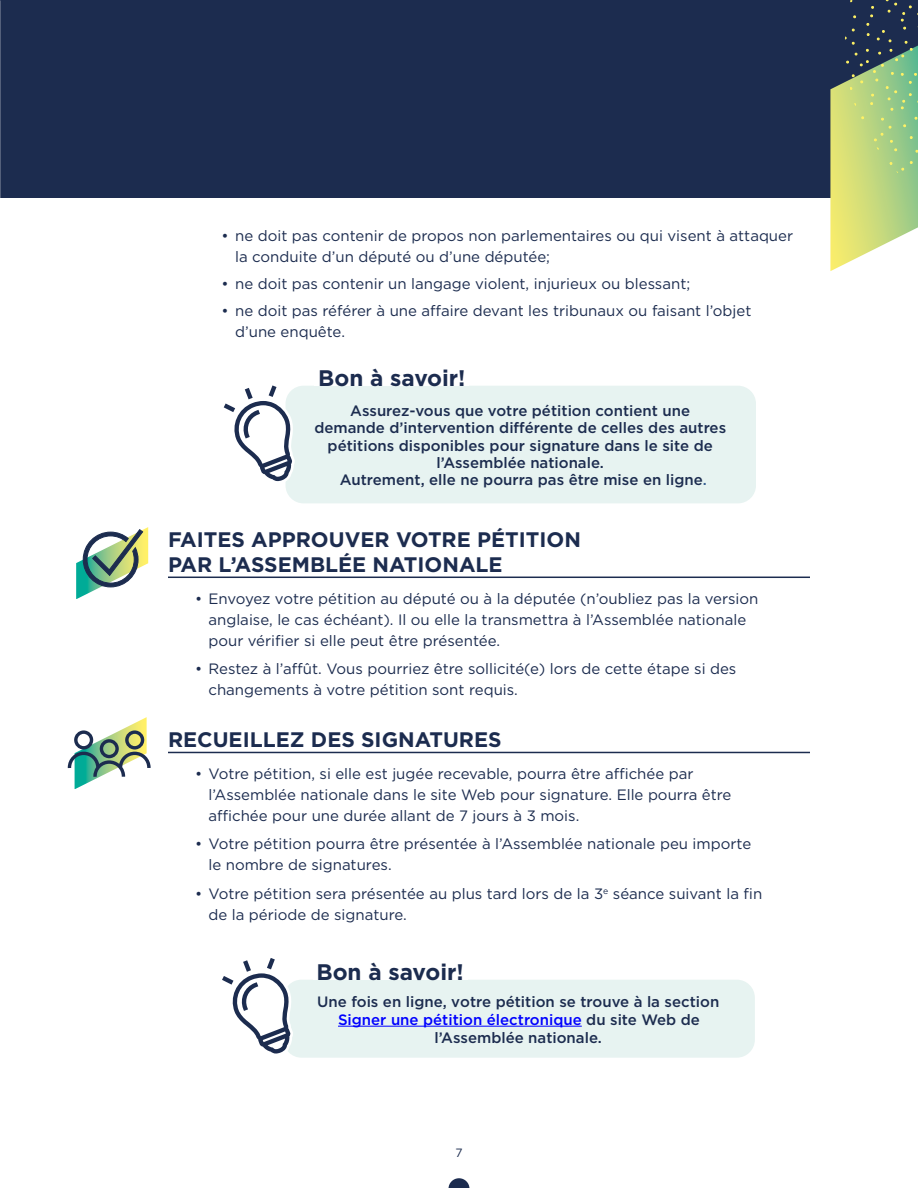
<style>
.page{position:relative;width:918px;height:1188px;background:#fff}
.page>*{position:absolute;margin:0;border:0;box-sizing:border-box;transform-origin:0 0}
.P___PUCES_NIV_1{font:700 22.5px "Gotham";color:#1c2c4f}
.t1{font:700 21px/25.2px "Gotham";color:#1c2c4f}
.t2{font:15px/21px "Gotham";color:#1c2c4f}
.t3{font:500 15px/17.2px "Gotham";color:#1c2c4f;text-align:center}
.t4{font:12px "Gotham";color:#1c2c4f}
.s1{color:#365f91}
.s2{color:#00f}
</style>
<div class="page">
<div style="left:0;top:0;width:918px;height:198px;background:#1c2c4f"></div>
<svg style="left:830px;top:0;width:88px;height:271px"></svg>
<svg style="left:448px;top:1178px;width:22px;height:10px"></svg>
<svg style="left:68px;top:717px;width:83px;height:72px"></svg>
<svg style="left:76px;top:527px;width:72px;height:72px"></svg>
<div style="left:286px;top:386px;width:470px;height:117px;background:#e7f3f1;border-radius:18px"></div>
<hr style="left:168px;top:577px;width:642px;height:1px;background:#1c2c4f">
<hr style="left:168px;top:752px;width:642px;height:1px;background:#1c2c4f">
<div style="left:284px;top:980px;width:471px;height:78px;background:#e7f3f1;border-radius:18px"></div>
<hr style="left:338px;top:1026px;width:244px;height:1px;background:#00f">
<svg style="left:223px;top:385px;width:72px;height:99px"></svg>
<svg style="left:222px;top:958px;width:71px;height:96px"></svg>
<p class="t2" style="left:235px;top:225px;width:560px;text-indent:-14px">• ne doit pas contenir de propos non parlementaires ou qui visent à attaquer la conduite d’un député ou d’une députée;</p>
<p class="t2" style="left:222px;top:273px;width:470px">• ne doit pas contenir un langage violent, injurieux ou blessant;</p>
<p class="t2" style="left:235px;top:300px;width:518px;text-indent:-14px">• ne doit pas référer à une affaire devant les tribunaux ou faisant l’objet d’une enquête.</p>
<p class="P___PUCES_NIV_1" style="left:318px;top:363px;width:149px">Bon à savoir!</p>
<p class="t3" style="left:314px;top:402px;width:413px">Assurez-vous que votre pétition contient une demande d’intervention différente de celles des autres pétitions disponibles pour signature dans le site de l’Assemblée nationale.</p>
<p class="t3" style="left:340px;top:471px;width:368px">Autrement, elle ne pourra pas être mise en ligne<span class="s1">.</span></p>
<h3 class="t1" style="left:168px;top:527px;width:415px">FAITES APPROUVER VOTRE PÉTITION<br>PAR L’ASSEMBLÉE NATIONALE</h3>
<p class="t2" style="left:208px;top:587px;width:552px;text-indent:-14px">• Envoyez votre pétition au député ou à la députée (n’oubliez pas la version anglaise, le cas échéant). Il ou elle la transmettra à l’Assemblée nationale pour vérifier si elle peut être présentée.</p>
<p class="t2" style="left:208px;top:658px;width:529px;text-indent:-14px">• Restez à l’affût. Vous pourriez être sollicité(e) lors de cette étape si des changements à votre pétition sont requis.</p>
<h3 class="t1" style="left:168px;top:727px;width:335px">RECUEILLEZ DES SIGNATURES</h3>
<p class="t2" style="left:208px;top:763px;width:524px;text-indent:-14px">• Votre pétition, si elle est jugée recevable, pourra être affichée par l’Assemblée nationale dans le site Web pour signature. Elle pourra être affichée pour une durée allant de 7 jours à 3 mois.</p>
<p class="t2" style="left:208px;top:833px;width:544px;text-indent:-14px">• Votre pétition pourra être présentée à l’Assemblée nationale peu importe le nombre de signatures.</p>
<p class="t2" style="left:208px;top:883px;width:555px;text-indent:-13px">• Votre pétition sera présentée au plus tard lors de la 3<sup>e</sup> séance suivant la fin de la période de signature.</p>
<p class="P___PUCES_NIV_1" style="left:316px;top:957px;width:149px">Bon à savoir!</p>
<p class="t3" style="left:317px;top:992px;width:404px;line-height:18px">Une fois en ligne, votre pétition se trouve à la section<br><span class="s2">Signer une pétition électronique</span> du site Web de l’Assemblée nationale.</p>
<p class="t4" style="left:455px;top:1145px;width:9px">7</p>
</div>
